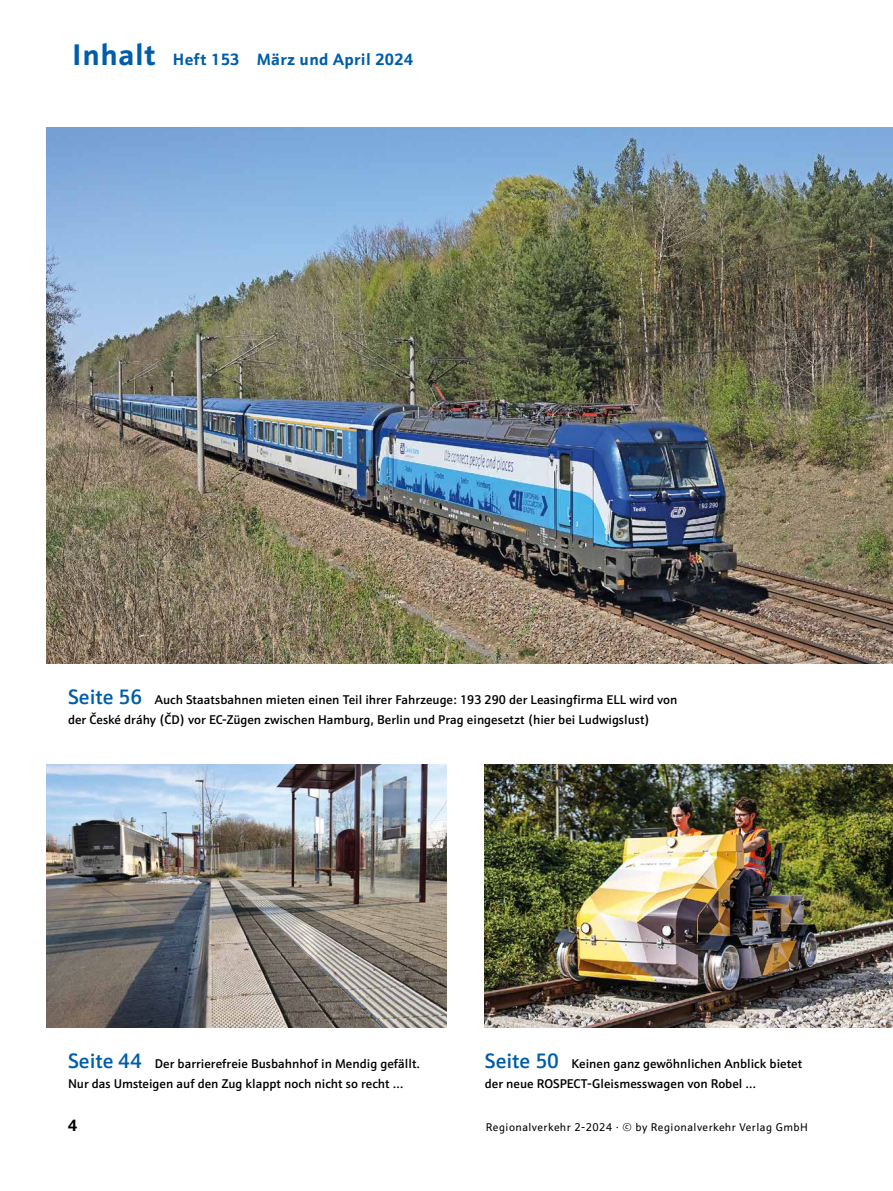
<style>
.page{position:relative;width:893px;height:1191px;background:#fff}
.page>*{position:absolute;margin:0;border:0;box-sizing:border-box;transform-origin:0 0}
.t1{font:700 16.5px "Schnebel Sans Pro";letter-spacing:.02em;color:#005da9}
.t2{font:700 16.5px "Schnebel Sans Pro";color:#000}
.t3{font:500 12.75px/20.2px "Schnebel Sans Pro";color:#000}
.t4{font:11.25px "Schnebel Sans Pro";letter-spacing:.04em;color:#000}
.s1{font-size:30px}
.s2{font-size:21px;color:#005da9}
</style>
<div class="page">
<img style="left:485px;top:764px;width:408px;height:263px">
<img style="left:47px;top:764px;width:399px;height:263px">
<img style="left:47px;top:128px;width:846px;height:535px">
<p class="t1" style="left:72px;top:48px;width:343px"><span class="s1">Inhalt</span> Heft 153 März und April 2024</p>
<p class="t3" style="left:68px;top:689px;width:611px"><span class="s2">Seite 56</span> Auch Staatsbahnen mieten einen Teil ihrer Fahrzeuge: 193 290 der Leasingfirma ELL wird von der České dráhy (ČD) vor EC-Zügen zwischen Hamburg, Berlin und Prag eingesetzt (hier bei Ludwigslust)</p>
<p class="t3" style="left:68px;top:1053px;width:354px"><span class="s2">Seite 44</span> Der barrierefreie Busbahnhof in Mendig gefällt.<br>Nur das Umsteigen auf den Zug klappt noch nicht so recht …</p>
<p class="t3" style="left:485px;top:1053px;width:319px"><span class="s2">Seite 50</span> Keinen ganz gewöhnlichen Anblick bietet der neue ROSPECT-Gleismesswagen von Robel …</p>
<p class="t2" style="left:68px;top:1114px;width:11px">4</p>
<p class="t4" style="left:486px;top:1119px;width:324px">Regionalverkehr 2-2024 · © by Regionalverkehr Verlag GmbH</p>
</div>
